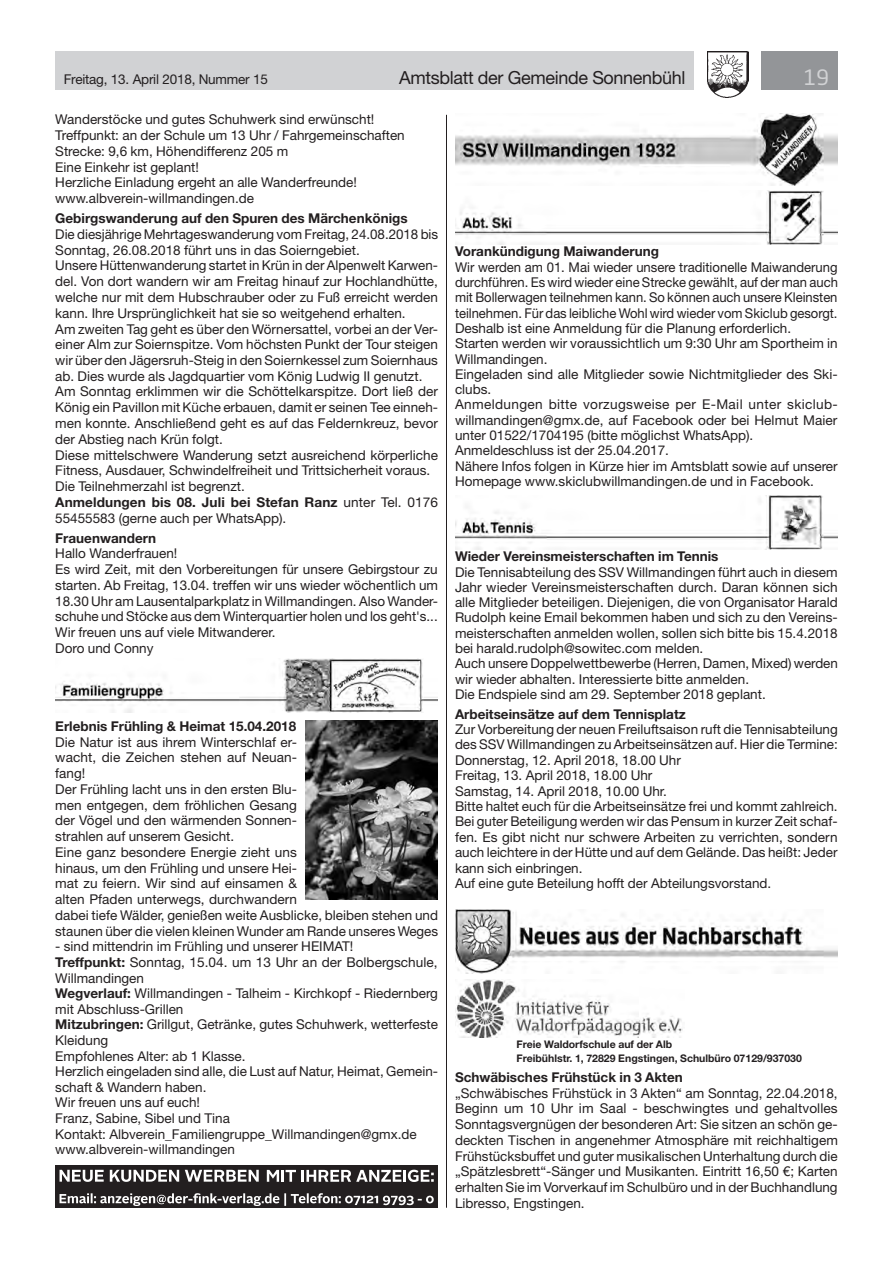
<style>
.page{position:relative;width:893px;height:1263px;background:#fff}
.page>*{position:absolute;margin:0;border:0;box-sizing:border-box;transform-origin:0 0}
.t1{font:21px "Neo Sans Std";color:#d1d2d4}
.t2{font:18px "Helvetica Neue LT Std";letter-spacing:-.02em;color:#231f20}
.t3{font:13.5px/15.8px "Helvetica Neue LT Std";color:#231f20}
.t4{font:700 13.5px "Helvetica Neue LT Std";color:#231f20}
.t5{font:700 10.5px/13.5px "Helvetica Neue LT Std";color:#231f20}
.s1{font-weight:700}
</style>
<div class="page">
<div style="left:55px;top:51px;width:639px;height:38px;background:#d1d2d4"></div>
<div style="left:761px;top:51px;width:77px;height:38px;background:#939598"></div>
<img style="left:707px;top:51px;width:41px;height:47px">
<img style="left:55px;top:658px;width:383px;height:55px">
<img style="left:455px;top:114px;width:383px;height:71px">
<img style="left:455px;top:190px;width:383px;height:54px">
<img style="left:455px;top:496px;width:383px;height:53px">
<img style="left:455px;top:909px;width:383px;height:65px">
<img style="left:455px;top:979px;width:228px;height:59px">
<hr style="left:446px;top:115px;width:1px;height:1093px;background:#231f20">
<img style="left:306px;top:721px;width:132px;height:178px">
<div style="left:55px;top:1165px;width:383px;height:43px;background:#231f20"></div>
<svg style="left:60px;top:1170px;width:44px;height:12px"></svg>
<svg style="left:110px;top:1170px;width:69px;height:12px"></svg>
<svg style="left:185px;top:1170px;width:74px;height:12px"></svg>
<svg style="left:267px;top:1170px;width:29px;height:12px"></svg>
<svg style="left:302px;top:1170px;width:132px;height:12px"></svg>
<svg style="left:60px;top:1193px;width:374px;height:13px"></svg>
<p class="t3" style="left:64px;top:71px;width:206px">Freitag, 13. April 2018, Nummer 15</p>
<h2 class="t2" style="left:399px;top:67px;width:288px">Amtsblatt der Gemeinde Sonnenbühl</h2>
<h1 class="t1" style="left:804px;top:64px;width:27px">19</h1>
<p class="t3" style="left:55px;top:112px;width:351px">Wanderstöcke und gutes Schuhwerk sind erwünscht!<br>Treffpunkt: an der Schule um 13 Uhr / Fahrgemeinschaften Strecke: 9,6 km, Höhendifferenz 205 m<br>Eine Einkehr ist geplant!<br>Herzliche Einladung ergeht an alle Wanderfreunde! www.albverein-willmandingen.de</p>
<p class="t4" style="left:55px;top:210px;width:354px">Gebirgswanderung auf den Spuren des Märchenkönigs</p>
<p class="t3" style="left:55px;top:226px;width:384px">Die diesjährige Mehrtageswanderung vom Freitag, 24.08.2018 bis Sonntag, 26.08.2018 führt uns in das Soierngebiet.<br>Unsere Hüttenwanderung startet in Krün in der Alpenwelt Karwen&shy;del. Von dort wandern wir am Freitag hinauf zur Hochlandhütte, welche nur mit dem Hubschrauber oder zu Fuß erreicht werden kann. Ihre Ursprünglichkeit hat sie so weitgehend erhalten.<br>Am zweiten Tag geht es über den Wörnersattel, vorbei an der Ver&shy;einer Alm zur Soiernspitze. Vom höchsten Punkt der Tour steigen wir über den Jägersruh-Steig in den Soiernkessel zum Soiernhaus ab. Dies wurde als Jagdquartier vom König Ludwig II genutzt.<br>Am Sonntag erklimmen wir die Schöttelkarspitze. Dort ließ der König ein Pavillon mit Küche erbauen, damit er seinen Tee einneh&shy;men konnte. Anschließend geht es auf das Feldernkreuz, bevor der Abstieg nach Krün folgt.<br>Diese mittelschwere Wanderung setzt ausreichend körperliche Fitness, Ausdauer, Schwindelfreiheit und Trittsicherheit voraus.<br>Die Teilnehmerzahl ist begrenzt.<br><span class="s1">Anmeldungen bis 08. Juli bei Stefan Ranz</span> unter Tel. 0176<br>55455583 (gerne auch per WhatsApp).</p>
<p class="t4" style="left:55px;top:529px;width:103px">Frauenwandern</p>
<p class="t3" style="left:55px;top:545px;width:384px">Hallo Wanderfrauen!<br>Es wird Zeit, mit den Vorbereitungen für unsere Gebirgstour zu starten. Ab Freitag, 13.04. treffen wir uns wieder wöchentlich um 18.30 Uhr am Lausentalparkplatz in Willmandingen. Also Wander&shy;schuhe und Stöcke aus dem Winterquartier holen und los geht's...<br>Wir freuen uns auf viele Mitwanderer.<br>Doro und Conny</p>
<p class="t4" style="left:455px;top:243px;width:206px">Vorankündigung Maiwanderung</p>
<p class="t3" style="left:455px;top:259px;width:384px;line-height:15.3px">Wir werden am 01. Mai wieder unsere traditionelle Maiwanderung durchführen. Es wird wieder eine Strecke gewählt, auf der man auch mit Bollerwagen teilnehmen kann. So können auch unsere Kleinsten teilnehmen. Für das leibliche Wohl wird wieder vom Skiclub gesorgt.<br>Deshalb ist eine Anmeldung für die Planung erforderlich.<br>Starten werden wir voraussichtlich um 9:30 Uhr am Sportheim in Willmandingen.<br>Eingeladen sind alle Mitglieder sowie Nichtmitglieder des Ski&shy;clubs.<br>Anmeldungen bitte vorzugsweise per E-Mail unter skiclub&shy;willmandingen@gmx.de, auf Facebook oder bei Helmut Maier unter 01522/1704195 (bitte möglichst WhatsApp).<br>Anmeldeschluss ist der 25.04.2017.<br>Nähere Infos folgen in Kürze hier im Amtsblatt sowie auf unserer Homepage www.skiclubwillmandingen.de und in Facebook.</p>
<p class="t4" style="left:455px;top:548px;width:265px">Wieder Vereinsmeisterschaften im Tennis</p>
<p class="t3" style="left:455px;top:564px;width:384px;line-height:15.3px">Die Tennisabteilung des SSV Willmandingen führt auch in diesem Jahr wieder Vereinsmeisterschaften durch. Daran können sich alle Mitglieder beteiligen. Diejenigen, die von Organisator Harald Rudolph keine Email bekommen haben und sich zu den Vereins&shy;meisterschaften anmelden wollen, sollen sich bitte bis 15.4.2018 bei harald.rudolph@sowitec.com melden.<br>Auch unsere Doppelwettbewerbe (Herren, Damen, Mixed) werden wir wieder abhalten. Interessierte bitte anmelden.<br>Die Endspiele sind am 29. September 2018 geplant.</p>
<p class="t4" style="left:455px;top:705px;width:232px">Arbeitseinsätze auf dem Tennisplatz</p>
<p class="t3" style="left:455px;top:721px;width:384px">Zur Vorbereitung der neuen Freiluftsaison ruft die Tennisabteilung des SSV Willmandingen zu Arbeitseinsätzen auf. Hier die Termine:<br>Donnerstag, 12. April 2018, 18.00 Uhr<br>Freitag, 13. April 2018, 18.00 Uhr<br>Samstag, 14. April 2018, 10.00 Uhr.<br>Bitte haltet euch für die Arbeitseinsätze frei und kommt zahlreich.<br>Bei guter Beteiligung werden wir das Pensum in kurzer Zeit schaf&shy;fen. Es gibt nicht nur schwere Arbeiten zu verrichten, sondern auch leichtere in der Hütte und auf dem Gelände. Das heißt: Jeder kann sich einbringen.<br>Auf eine gute Beteilung hofft der Abteilungsvorstand.</p>
<p class="t4" style="left:55px;top:718px;width:242px">Erlebnis Frühling &amp; Heimat 15.04.2018</p>
<p class="t3" style="left:55px;top:734px;width:384px">Die Natur ist aus ihrem Winterschlaf er-<br>wacht, die Zeichen stehen auf Neuan-<br>fang!<br>Der Frühling lacht uns in den ersten Blu-<br>men entgegen, dem fröhlichen Gesang<br>der Vögel und den wärmenden Sonnen-<br>strahlen auf unserem Gesicht.<br>Eine ganz besondere Energie zieht uns<br>hinaus, um den Frühling und unsere Hei-<br>mat zu feiern. Wir sind auf einsamen &amp;<br>alten Pfaden unterwegs, durchwandern<br>dabei tiefe Wälder, genießen weite Ausblicke, bleiben stehen und staunen über die vielen kleinen Wunder am Rande unseres Weges</p>
<p class="t3" style="left:55px;top:938px;width:384px">- sind mittendrin im Frühling und unserer HEIMAT!<br><span class="s1">Treffpunkt:</span> Sonntag, 15.04. um 13 Uhr an der Bolbergschule, Willmandingen<br><span class="s1">Wegverlauf:</span> Willmandingen - Talheim - Kirchkopf - Riedernberg mit Abschluss-Grillen<br><span class="s1">Mitzubringen:</span> Grillgut, Getränke, gutes Schuhwerk, wetterfeste Kleidung<br>Empfohlenes Alter: ab 1 Klasse.<br>Herzlich eingeladen sind alle, die Lust auf Natur, Heimat, Gemein&shy;schaft &amp; Wandern haben.<br>Wir freuen uns auf euch!<br>Franz, Sabine, Sibel und Tina<br>Kontakt: Albverein_Familiengruppe_Willmandingen@gmx.de www.albverein-willmandingen</p>
<p class="t5" style="left:517px;top:1038px;width:287px">Freie Waldorfschule auf der Alb<br>Freibühlstr. 1, 72829 Engstingen, Schulbüro 07129/937030</p>
<p class="t4" style="left:455px;top:1069px;width:229px">Schwäbisches Frühstück in 3 Akten</p>
<p class="t3" style="left:455px;top:1085px;width:384px;text-align:justify">„Schwäbisches Frühstück in 3 Akten“ am Sonntag, 22.04.2018, Beginn um 10 Uhr im Saal - beschwingtes und gehaltvolles Sonntagsvergnügen der besonderen Art: Sie sitzen an schön ge&shy;deckten Tischen in angenehmer Atmosphäre mit reichhaltigem Frühstücksbuffet und guter musikalischen Unterhaltung durch die „Spätzlesbrett“-Sänger und Musikanten. Eintritt 16,50 €; Karten erhalten Sie im Vorverkauf im Schulbüro und in der Buchhandlung Libresso, Engstingen.</p>
</div>
